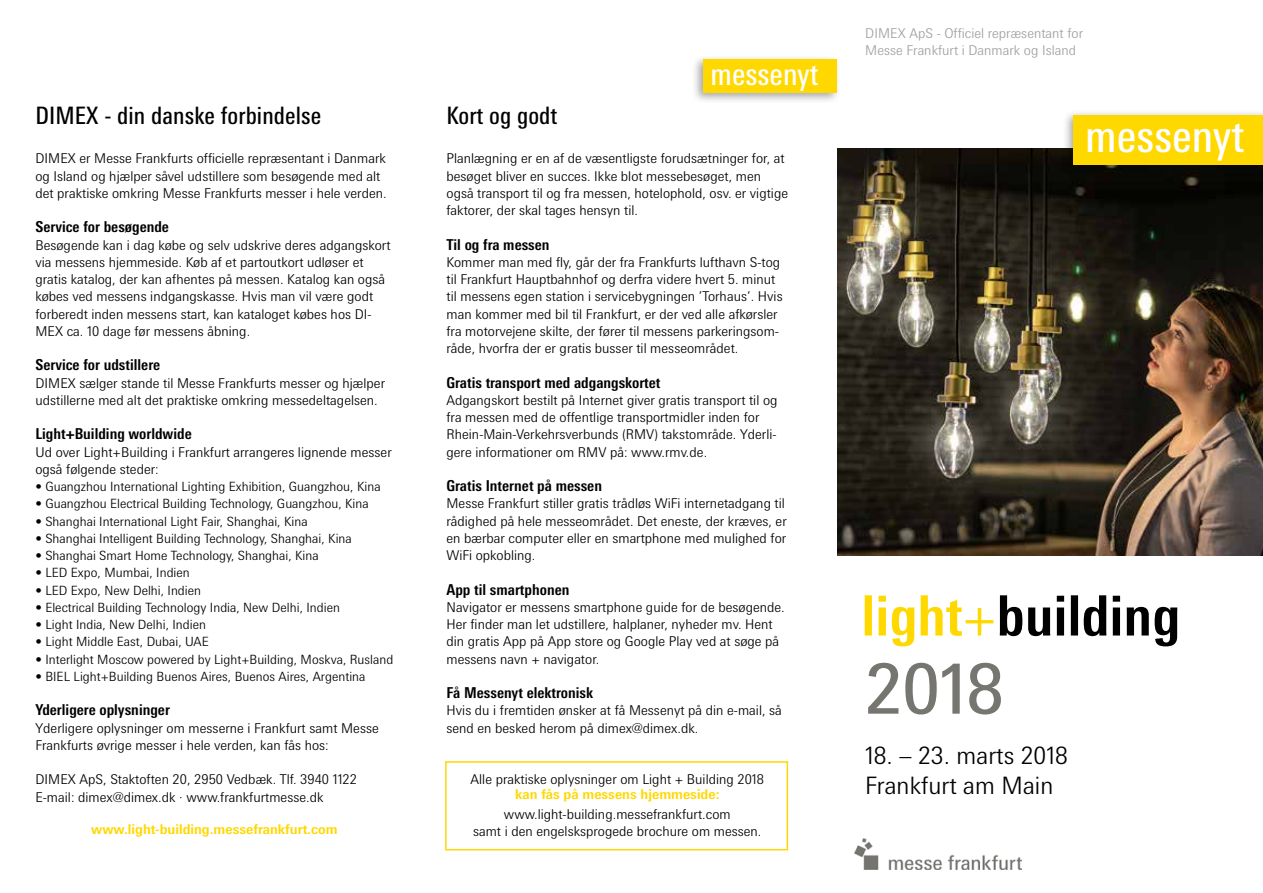
<style>
.page{position:relative;width:1263px;height:893px;background:#fff}
.page>*{position:absolute;margin:0;border:0;box-sizing:border-box;transform-origin:0 0}
.t1{font:69.6px "Messe Univers";color:#767570}
.t2{font:condensed 45.15px "Messe Univers";color:#fff}
.t3{font:condensed 30.6px "Messe Univers";color:#fff}
.t4{font:condensed 24px "Messe Univers";letter-spacing:.005em;color:#000}
.t5{font:300 24px/30px "Messe Univers";color:#000}
.t6{font:700 condensed 15px "Messe Univers";color:#000}
.t7{font:300 13.5px/17.2px "Messe Univers";color:#000}
.t8{font:700 13.5px "Messe Univers";color:#ffd800}
.t9{font:300 13.5px/16.5px "Messe Univers";color:#a0a09d}
.t10{font:300 12.75px "Messe Univers";color:#000}
</style>
<div class="page">
<div style="left:445px;top:761px;width:343px;height:89px;background:#fff;border:2px solid #ffd800"></div>
<img style="left:838px;top:149px;width:425px;height:407px">
<div style="left:1062px;top:109px;width:201px;height:67px;background:#000;opacity:.35"></div>
<div style="left:1074px;top:115px;width:189px;height:50px;background:#ffd800"></div>
<div style="left:691px;top:54px;width:151px;height:50px;background:#000;opacity:.35"></div>
<div style="left:703px;top:60px;width:133px;height:33px;background:#ffd800"></div>
<img style="left:855px;top:838px;width:167px;height:32px">
<svg style="left:865px;top:595px;width:7px;height:40px"></svg>
<svg style="left:878px;top:596px;width:8px;height:39px"></svg>
<svg style="left:892px;top:607px;width:22px;height:39px"></svg>
<svg style="left:921px;top:595px;width:72px;height:41px"></svg>
<svg style="left:1000px;top:595px;width:22px;height:41px"></svg>
<svg style="left:1028px;top:607px;width:22px;height:29px"></svg>
<svg style="left:1057px;top:596px;width:7px;height:39px"></svg>
<svg style="left:1071px;top:595px;width:7px;height:40px"></svg>
<svg style="left:1084px;top:595px;width:22px;height:41px"></svg>
<svg style="left:1113px;top:596px;width:7px;height:39px"></svg>
<svg style="left:1127px;top:607px;width:22px;height:28px"></svg>
<svg style="left:1155px;top:607px;width:22px;height:39px"></svg>
<h3 class="t4" style="left:35px;top:101px;width:287px">DIMEX - din danske forbindelse</h3>
<p class="t7" style="left:35px;top:150px;width:353px">DIMEX er Messe Frankfurts officielle repræsentant i Danmark og Island og hjælper såvel udstillere som besøgende med alt det praktiske omkring Messe Frankfurts messer i hele verden.</p>
<p class="t6" style="left:35px;top:218px;width:135px">Service for besøgende</p>
<p class="t7" style="left:35px;top:236px;width:357px">Besøgende kan i dag købe og selv udskrive deres adgangskort via messens hjemmeside. Køb af et partoutkort udløser et gratis katalog, der kan afhentes på messen. Katalog kan også købes ved messens indgangskasse. Hvis man vil være godt forberedt inden messens start, kan kataloget købes hos DI-MEX ca. 10 dage før messens åbning.</p>
<p class="t6" style="left:35px;top:356px;width:126px">Service for udstillere</p>
<p class="t7" style="left:35px;top:374px;width:351px">DIMEX sælger stande til Messe Frankfurts messer og hjælper udstillerne med alt det praktiske omkring messedeltagelsen.</p>
<p class="t6" style="left:35px;top:425px;width:158px">Light+Building worldwide</p>
<p class="t7" style="left:35px;top:443px;width:358px">Ud over Light+Building i Frankfurt arrangeres lignende messer også følgende steder:</p>
<p class="t10" style="left:35px;top:479px;width:347px">• Guangzhou International Lighting Exhibition, Guangzhou, Kina</p>
<p class="t10" style="left:35px;top:496px;width:335px">• Guangzhou Electrical Building Technology, Guangzhou, Kina</p>
<p class="t10" style="left:35px;top:513px;width:274px">• Shanghai International Light Fair, Shanghai, Kina</p>
<p class="t10" style="left:35px;top:530px;width:318px">• Shanghai Intelligent Building Technology, Shanghai, Kina</p>
<p class="t10" style="left:35px;top:548px;width:285px">• Shanghai Smart Home Technology, Shanghai, Kina</p>
<p class="t10" style="left:35px;top:565px;width:156px">• LED Expo, Mumbai, Indien</p>
<p class="t10" style="left:35px;top:582px;width:167px">• LED Expo, New Delhi, Indien</p>
<p class="t10" style="left:35px;top:599px;width:306px">• Electrical Building Technology India, New Delhi, Indien</p>
<p class="t10" style="left:35px;top:617px;width:172px">• Light India, New Delhi, Indien</p>
<p class="t10" style="left:35px;top:634px;width:175px">• Light Middle East, Dubai, UAE</p>
<p class="t10" style="left:35px;top:651px;width:359px">• Interlight Moscow powered by Light+Building, Moskva, Rusland</p>
<p class="t10" style="left:35px;top:668px;width:331px">• BIEL Light+Building Buenos Aires, Buenos Aires, Argentina</p>
<p class="t6" style="left:35px;top:701px;width:136px">Yderligere oplysninger</p>
<p class="t7" style="left:35px;top:719px;width:345px">Yderligere oplysninger om messerne i Frankfurt samt Messe<br>Frankfurts øvrige messer i hele verden, kan fås hos:</p>
<p class="t7" style="left:35px;top:771px;width:323px">DIMEX ApS, Staktoften 20, 2950 Vedbæk. Tlf. 3940 1122<br>E-mail: dimex@dimex.dk · www.frankfurtmesse.dk</p>
<p class="t8" style="left:91px;top:821px;width:248px">www.light-building.messefrankfurt.com</p>
<h3 class="t3" style="left:711px;top:55px;width:110px">messenyt</h3>
<h3 class="t4" style="left:446px;top:101px;width:112px">Kort og godt</h3>
<p class="t7" style="left:446px;top:150px;width:343px">Planlægning er en af de væsentligste forudsætninger for, at besøget bliver en succes. Ikke blot messebesøget, men også transport til og fra messen, hotelophold, osv. er vigtige faktorer, der skal tages hensyn til.</p>
<p class="t6" style="left:446px;top:235px;width:105px">Til og fra messen</p>
<p class="t7" style="left:446px;top:253px;width:338px">Kommer man med fly, går der fra Frankfurts lufthavn S-tog til Frankfurt Hauptbahnhof og derfra videre hvert 5. minut til messens egen station i servicebygningen ’Torhaus’. Hvis man kommer med bil til Frankfurt, er der ved alle afkørsler fra motorvejene skilte, der fører til messens parkeringsom&shy;råde, hvorfra der er gratis busser til messeområdet.</p>
<p class="t6" style="left:446px;top:373px;width:216px">Gratis transport med adgangskortet</p>
<p class="t7" style="left:446px;top:391px;width:333px">Adgangskort bestilt på Internet giver gratis transport til og fra messen med de offentlige transportmidler inden for Rhein-Main-Verkehrsverbunds (RMV) takstområde. Yderli&shy;gere informationer om RMV på: www.rmv.de.</p>
<p class="t6" style="left:446px;top:476px;width:157px">Gratis Internet på messen</p>
<p class="t7" style="left:446px;top:495px;width:342px">Messe Frankfurt stiller gratis trådløs WiFi internetadgang til rådighed på hele messeområdet. Det eneste, der kræves, er en bærbar computer eller en smartphone med mulighed for WiFi opkobling.</p>
<p class="t6" style="left:446px;top:580px;width:124px">App til smartphonen</p>
<p class="t7" style="left:446px;top:598px;width:340px">Navigator er messens smartphone guide for de besøgende.<br>Her finder man let udstillere, halplaner, nyheder mv. Hent din gratis App på App store og Google Play ved at søge på messens navn + navigator.</p>
<p class="t6" style="left:446px;top:683px;width:148px">Få Messenyt elektronisk</p>
<p class="t7" style="left:446px;top:702px;width:337px">Hvis du i fremtiden ønsker at få Messenyt på din e-mail, så send en besked herom på dimex@dimex.dk.</p>
<p class="t7" style="left:470px;top:771px;width:295px">Alle praktiske oplysninger om Light + Building 2018</p>
<p class="t8" style="left:515px;top:786px;width:206px">kan fås på messens hjemmeside:</p>
<p class="t7" style="left:473px;top:805px;width:290px;text-align:center">www.light-building.messefrankfurt.com<br>samt i den engelsksprogede brochure om messen.</p>
<p class="t9" style="left:865px;top:25px;width:219px">DIMEX ApS - Officiel repræsentant for<br>Messe Frankfurt i Danmark og Island</p>
<h2 class="t2" style="left:1085px;top:108px;width:160px">messenyt</h2>
<h1 class="t1" style="left:865px;top:646px;width:141px">2018</h1>
<h3 class="t5" style="left:865px;top:740px;width:204px">18. – 23. marts 2018<br>Frankfurt am Main</h3>
</div>
